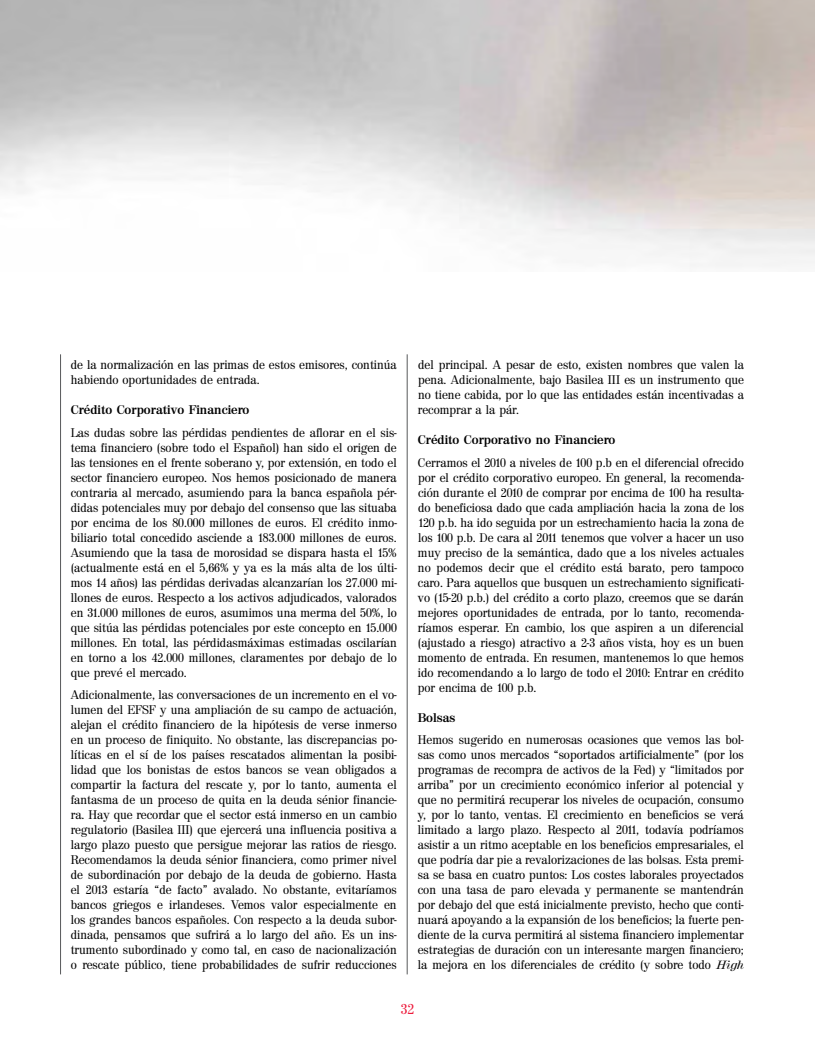
<style>
.page{position:relative;width:815px;height:1063px;background:#fff}
.page>*{position:absolute;margin:0;border:0;box-sizing:border-box;transform-origin:0 0}
.t1{font:15px "Madison Banc";color:#ed1a3b}
.t2{font:13.12px/15px "Madison Banc";color:#000;text-align:justify}
.t3{font:600 13.12px "Madison Banc";color:#000}
.s1{font-family:"Madison";font-style:italic;font-size:12.5px}
</style>
<div class="page">
<hr style="left:60px;top:354px;width:1px;height:620px;background:#58595b">
<hr style="left:407px;top:354px;width:1px;height:620px;background:#58595b">
<p class="t2" style="left:71px;top:358px;width:327px">de la normalización en las primas de estos emisores, continúa habiendo oportunidades de entrada.</p>
<p class="t3" style="left:71px;top:403px;width:180px">Crédito Corporativo Financiero</p>
<p class="t2" style="left:71px;top:425px;width:328px">Las dudas sobre las pérdidas pendientes de aflorar en el sis&shy;tema financiero (sobre todo el Español) han sido el origen de las tensiones en el frente soberano y, por extensión, en todo el sector financiero europeo. Nos hemos posicionado de manera contraria al mercado, asumiendo para la banca española pér&shy;didas potenciales muy por debajo del consenso que las situaba por encima de los 80.000 millones de euros. El crédito inmo&shy;biliario total concedido asciende a 183.000 millones de euros.<br>Asumiendo que la tasa de morosidad se dispara hasta el 15% (actualmente está en el 5,66% y ya es la más alta de los últi&shy;mos 14 años) las pérdidas derivadas alcanzarían los 27.000 mi&shy;llones de euros. Respecto a los activos adjudicados, valorados en 31.000 millones de euros, asumimos una merma del 50%, lo que sitúa las pérdidas potenciales por este concepto en 15.000 millones. En total, las pérdidasmáximas estimadas oscilarían en torno a los 42.000 millones, claramentes por debajo de lo que prevé el mercado.</p>
<p class="t2" style="left:71px;top:688px;width:328px">Adicionalmente, las conversaciones de un incremento en el vo&shy;lumen del EFSF y una ampliación de su campo de actuación, alejan el crédito financiero de la hipótesis de verse inmerso en un proceso de finiquito. No obstante, las discrepancias po&shy;líticas en el sí de los países rescatados alimentan la posibi&shy;lidad que los bonistas de estos bancos se vean obligados a compartir la factura del rescate y, por lo tanto, aumenta el fantasma de un proceso de quita en la deuda sénior financie&shy;ra. Hay que recordar que el sector está inmerso en un cambio regulatorio (Basilea III) que ejercerá una influencia positiva a largo plazo puesto que persigue mejorar las ratios de riesgo.<br>Recomendamos la deuda sénior financiera, como primer nivel de subordinación por debajo de la deuda de gobierno. Hasta el 2013 estaría “de facto” avalado. No obstante, evitaríamos bancos griegos e irlandeses. Vemos valor especialmente en los grandes bancos españoles. Con respecto a la deuda subor&shy;dinada, pensamos que sufrirá a lo largo del año. Es un ins&shy;trumento subordinado y como tal, en caso de nacionalización o rescate público, tiene probabilidades de sufrir reducciones</p>
<p class="t2" style="left:418px;top:358px;width:328px">del principal. A pesar de esto, existen nombres que valen la pena. Adicionalmente, bajo Basilea III es un instrumento que no tiene cabida, por lo que las entidades están incentivadas a recomprar a la pár.</p>
<p class="t3" style="left:418px;top:433px;width:199px">Crédito Corporativo no Financiero</p>
<p class="t2" style="left:418px;top:455px;width:328px">Cerramos el 2010 a niveles de 100 p.b en el diferencial ofrecido por el crédito corporativo europeo. En general, la recomenda&shy;ción durante el 2010 de comprar por encima de 100 ha resulta&shy;do beneficiosa dado que cada ampliación hacia la zona de los 120 p.b. ha ido seguida por un estrechamiento hacia la zona de los 100 p.b. De cara al 2011 tenemos que volver a hacer un uso muy preciso de la semántica, dado que a los niveles actuales no podemos decir que el crédito está barato, pero tampoco caro. Para aquellos que busquen un estrechamiento significati&shy;vo (15-20 p.b.) del crédito a corto plazo, creemos que se darán mejores oportunidades de entrada, por lo tanto, recomenda&shy;ríamos esperar. En cambio, los que aspiren a un diferencial (ajustado a riesgo) atractivo a 2-3 años vista, hoy es un buen momento de entrada. En resumen, mantenemos lo que hemos ido recomendando a lo largo de todo el 2010: Entrar en crédito por encima de 100 p.b.</p>
<p class="t3" style="left:418px;top:710px;width:39px">Bolsas</p>
<p class="t2" style="left:418px;top:733px;width:328px">Hemos sugerido en numerosas ocasiones que vemos las bol&shy;sas como unos mercados “soportados artificialmente” (por los programas de recompra de activos de la Fed) y “limitados por arriba” por un crecimiento económico inferior al potencial y que no permitirá recuperar los niveles de ocupación, consumo y, por lo tanto, ventas. El crecimiento en beneficios se verá limitado a largo plazo. Respecto al 2011, todavía podríamos asistir a un ritmo aceptable en los beneficios empresariales, el que podría dar pie a revalorizaciones de las bolsas. Esta premi&shy;sa se basa en cuatro puntos: Los costes laborales proyectados con una tasa de paro elevada y permanente se mantendrán por debajo del que está inicialmente previsto, hecho que conti&shy;nuará apoyando a la expansión de los beneficios; la fuerte pen&shy;diente de la curva permitirá al sistema financiero implementar estrategias de duración con un interesante margen financiero; la mejora en los diferenciales de crédito (y sobre todo <span class="s1">High</span></p>
<p class="t1" style="left:401px;top:1001px;width:15px">32</p>
</div>
